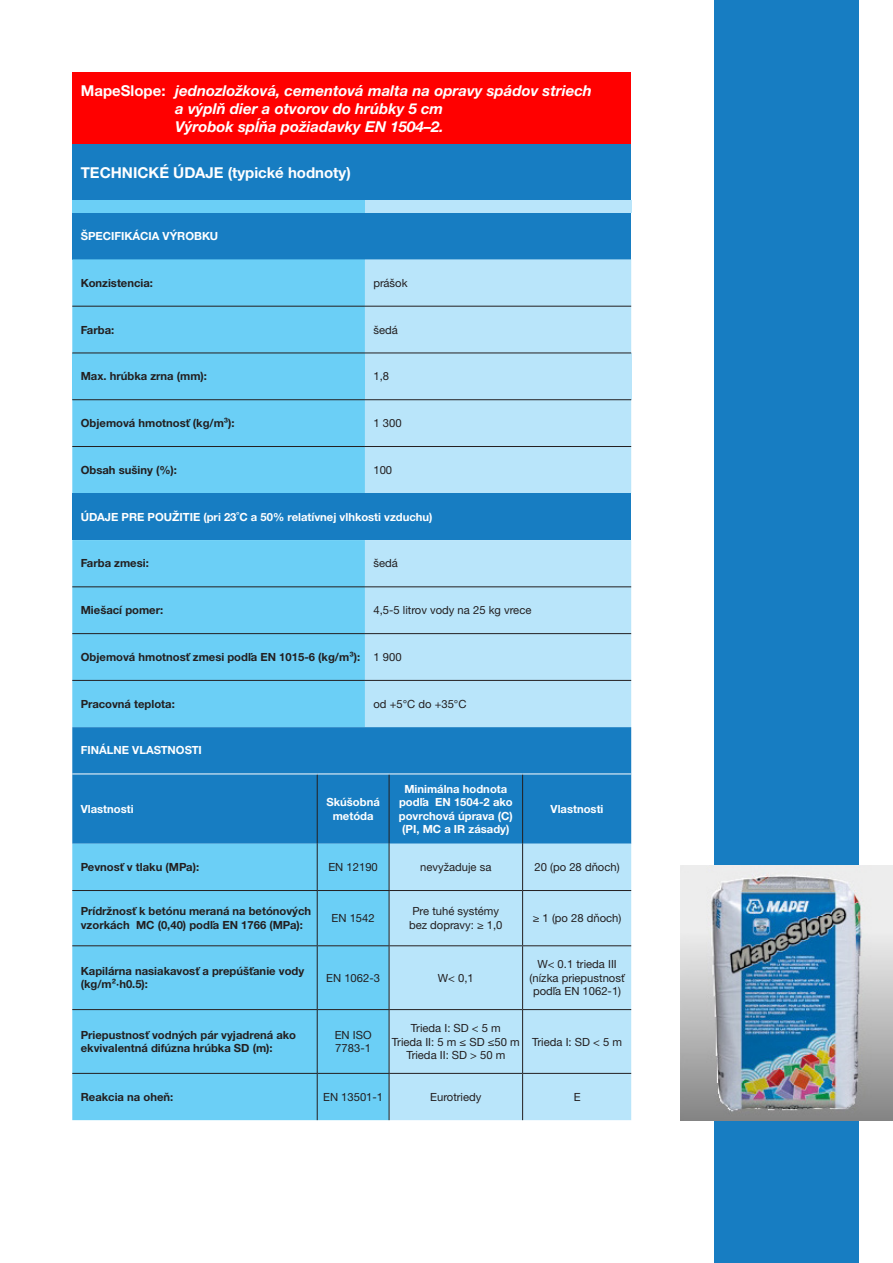
<style>
.page{position:relative;width:893px;height:1263px;background:#fff}
.page>*{position:absolute;margin:0;border:0;box-sizing:border-box;transform-origin:0 0}
.t1{font:italic 700 15px/18px "Helvetica Neue LTW1 G";color:#fff}
.t2{font:700 15px "Helvetica Neue LTW1 G";color:#fff}
.t3{font:700 11.25px/13.5px "Helvetica Neue LTW1 G";color:#231f20}
.t4{font:11.25px/13.5px "Helvetica Neue LTW1 G";color:#231f20;text-align:center}
.t5{font:700 11.25px/13.5px "Helvetica Neue LTW1 G";color:#fff;text-align:center}
.s1{font-style:normal}
</style>
<div class="page">
<div style="left:72px;top:72px;width:559px;height:73px;background:#f00"></div>
<div style="left:72px;top:145px;width:559px;height:55px;background:#177dc2"></div>
<div style="left:72px;top:200px;width:293px;height:13px;background:#6bcff6"></div>
<div style="left:365px;top:200px;width:266px;height:13px;background:#b9e5fa"></div>
<div style="left:72px;top:213px;width:559px;height:46px;background:#177dc2"></div>
<div style="left:72px;top:259px;width:293px;height:468px;background:#6bcff6"></div>
<div style="left:365px;top:259px;width:266px;height:468px;background:#b9e5fa"></div>
<div style="left:72px;top:353px;width:293px;height:47px;background:#6bcff6"></div>
<div style="left:365px;top:353px;width:266px;height:47px;background:#b9e5fa"></div>
<div style="left:72px;top:493px;width:559px;height:47px;background:#177dc2"></div>
<hr style="left:72px;top:306px;width:293px;height:1px;background:#231f20">
<hr style="left:365px;top:306px;width:266px;height:1px;background:#231f20">
<hr style="left:72px;top:353px;width:293px;height:1px;background:#231f20">
<hr style="left:365px;top:353px;width:266px;height:1px;background:#231f20">
<hr style="left:72px;top:399px;width:293px;height:1px;background:#231f20">
<hr style="left:365px;top:399px;width:266px;height:1px;background:#231f20">
<hr style="left:72px;top:446px;width:293px;height:1px;background:#231f20">
<hr style="left:365px;top:446px;width:266px;height:1px;background:#231f20">
<hr style="left:72px;top:586px;width:293px;height:1px;background:#231f20">
<hr style="left:72px;top:633px;width:293px;height:1px;background:#231f20">
<hr style="left:72px;top:680px;width:293px;height:1px;background:#231f20">
<hr style="left:365px;top:586px;width:266px;height:1px;background:#231f20">
<hr style="left:365px;top:633px;width:266px;height:1px;background:#231f20">
<hr style="left:365px;top:680px;width:266px;height:1px;background:#231f20">
<div style="left:72px;top:727px;width:559px;height:117px;background:#177dc2"></div>
<div style="left:72px;top:844px;width:317px;height:276px;background:#6bcff6"></div>
<div style="left:390px;top:844px;width:241px;height:276px;background:#b9e5fa"></div>
<svg style="left:72px;top:946px;width:559px;height:63px;background:#8cd7f6"></svg>
<hr style="left:72px;top:890px;width:245px;height:1px;background:#231f20">
<hr style="left:317px;top:890px;width:72px;height:1px;background:#231f20">
<hr style="left:72px;top:945px;width:245px;height:1px;background:#231f20">
<hr style="left:317px;top:945px;width:72px;height:1px;background:#231f20">
<hr style="left:72px;top:1009px;width:245px;height:1px;background:#231f20">
<hr style="left:317px;top:1009px;width:72px;height:1px;background:#231f20">
<hr style="left:72px;top:1073px;width:245px;height:1px;background:#231f20">
<hr style="left:317px;top:1073px;width:72px;height:1px;background:#231f20">
<hr style="left:389px;top:890px;width:134px;height:1px;background:#231f20">
<hr style="left:523px;top:890px;width:108px;height:1px;background:#231f20">
<hr style="left:389px;top:945px;width:134px;height:1px;background:#231f20">
<hr style="left:523px;top:945px;width:108px;height:1px;background:#231f20">
<hr style="left:389px;top:1009px;width:134px;height:1px;background:#231f20">
<hr style="left:523px;top:1009px;width:108px;height:1px;background:#231f20">
<hr style="left:389px;top:1073px;width:134px;height:1px;background:#231f20">
<hr style="left:523px;top:1073px;width:108px;height:1px;background:#231f20">
<hr style="left:389px;top:844px;width:1px;height:46px;background:#231f20">
<hr style="left:522px;top:844px;width:1px;height:46px;background:#231f20">
<hr style="left:389px;top:891px;width:1px;height:54px;background:#231f20">
<hr style="left:522px;top:891px;width:1px;height:54px;background:#231f20">
<hr style="left:389px;top:946px;width:1px;height:63px;background:#231f20">
<hr style="left:522px;top:946px;width:1px;height:63px;background:#231f20">
<hr style="left:389px;top:1010px;width:1px;height:63px;background:#231f20">
<hr style="left:522px;top:1010px;width:1px;height:63px;background:#231f20">
<hr style="left:389px;top:1074px;width:1px;height:46px;background:#231f20">
<hr style="left:522px;top:1074px;width:1px;height:46px;background:#231f20">
<hr style="left:317px;top:774px;width:1px;height:70px;background:#231f20">
<hr style="left:389px;top:774px;width:1px;height:70px;background:#231f20">
<hr style="left:522px;top:774px;width:1px;height:70px;background:#231f20">
<hr style="left:317px;top:844px;width:1px;height:46px;background:#231f20">
<hr style="left:317px;top:891px;width:1px;height:54px;background:#231f20">
<hr style="left:317px;top:946px;width:1px;height:63px;background:#231f20">
<hr style="left:317px;top:1010px;width:1px;height:63px;background:#231f20">
<hr style="left:317px;top:1074px;width:1px;height:46px;background:#231f20">
<hr style="left:72px;top:773px;width:245px;height:1px;background:#fff">
<hr style="left:317px;top:773px;width:72px;height:1px;background:#fff">
<hr style="left:389px;top:773px;width:134px;height:1px;background:#fff">
<hr style="left:523px;top:773px;width:108px;height:1px;background:#fff">
<div style="left:714px;top:0;width:145px;height:1263px;background:#177dc2"></div>
<img style="left:680px;top:865px;width:213px;height:255px">
<p class="t1" style="left:175px;top:81px;width:418px;text-indent:-94px"><span class="s1">MapeSlope:</span> jednozložková, cementová malta na opravy spádov striech a výplň dier a otvorov do hrúbky 5 cm</p>
<p class="t1" style="left:175px;top:117px;width:270px">Výrobok spĺňa požiadavky EN 1504–2.</p>
<p class="t2" style="left:81px;top:163px;width:271px">TECHNICKÉ ÚDAJE (typické hodnoty)</p>
<p class="t5" style="left:81px;top:229px;width:139px">ŠPECIFIKÁCIA VÝROBKU</p>
<p class="t3" style="left:81px;top:276px;width:74px">Konzistencia:</p>
<p class="t4" style="left:373px;top:276px;width:36px">prášok</p>
<p class="t3" style="left:81px;top:323px;width:35px">Farba:</p>
<p class="t4" style="left:373px;top:323px;width:26px">šedá</p>
<p class="t3" style="left:81px;top:369px;width:128px">Max. hrúbka zrna (mm):</p>
<p class="t4" style="left:373px;top:369px;width:17px">1,8</p>
<p class="t3" style="left:81px;top:416px;width:155px">Objemová hmotnosť (kg/m³):</p>
<p class="t4" style="left:373px;top:416px;width:30px">1 300</p>
<p class="t3" style="left:81px;top:463px;width:98px">Obsah sušiny (%):</p>
<p class="t4" style="left:373px;top:463px;width:20px">100</p>
<p class="t5" style="left:81px;top:510px;width:353px">ÚDAJE PRE POUŽITIE (pri 23˚C a 50% relatívnej vlhkosti vzduchu)</p>
<p class="t3" style="left:81px;top:556px;width:70px">Farba zmesi:</p>
<p class="t4" style="left:373px;top:556px;width:26px">šedá</p>
<p class="t3" style="left:81px;top:603px;width:84px">Miešací pomer:</p>
<p class="t4" style="left:373px;top:603px;width:159px">4,5-5 litrov vody na 25 kg vrece</p>
<p class="t3" style="left:81px;top:650px;width:281px">Objemová hmotnosť zmesi podľa EN 1015-6 (kg/m³):</p>
<p class="t4" style="left:373px;top:650px;width:30px">1 900</p>
<p class="t3" style="left:81px;top:697px;width:95px">Pracovná teplota:</p>
<p class="t4" style="left:373px;top:697px;width:95px">od +5°C do +35°C</p>
<p class="t5" style="left:81px;top:743px;width:123px">FINÁLNE VLASTNOSTI</p>
<p class="t5" style="left:81px;top:802px;width:54px">Vlastnosti</p>
<p class="t5" style="left:326px;top:795px;width:55px">Skúšobná metóda</p>
<p class="t5" style="left:399px;top:782px;width:115px">Minimálna hodnota podľa EN 1504-2 ako povrchová úprava (C) (PI, MC a IR zásady)</p>
<p class="t5" style="left:551px;top:802px;width:54px">Vlastnosti</p>
<p class="t3" style="left:81px;top:860px;width:120px">Pevnosť v tlaku (MPa):</p>
<p class="t4" style="left:328px;top:860px;width:51px">EN 12190</p>
<p class="t4" style="left:420px;top:860px;width:73px">nevyžaduje sa</p>
<p class="t4" style="left:535px;top:860px;width:87px">20 (po 28 dňoch)</p>
<p class="t3" style="left:81px;top:904px;width:232px">Prídržnosť k betónu meraná na betónových vzorkách MC (0,40) podľa EN 1766 (MPa):</p>
<p class="t4" style="left:332px;top:911px;width:45px">EN 1542</p>
<p class="t4" style="left:409px;top:904px;width:95px">Pre tuhé systémy bez dopravy: ≥ 1,0</p>
<p class="t4" style="left:533px;top:911px;width:90px">≥ 1 (po 28 dňoch)</p>
<p class="t3" style="left:81px;top:964px;width:225px">Kapilárna nasiakavosť a prepúšťanie vody (kg/m²·h0.5):</p>
<p class="t4" style="left:326px;top:971px;width:55px">EN 1062-3</p>
<p class="t4" style="left:438px;top:971px;width:37px">W&lt; 0,1</p>
<p class="t4" style="left:530px;top:957px;width:97px">W&lt; 0.1 trieda III (nízka priepustnosť podľa EN 1062-1)</p>
<p class="t3" style="left:81px;top:1028px;width:217px">Priepustnosť vodných pár vyjadrená ako ekvivalentná difúzna hrúbka SD (m):</p>
<p class="t4" style="left:335px;top:1028px;width:38px;text-align:left">EN ISO<br>7783-1</p>
<p class="t4" style="left:392px;top:1021px;width:129px">Trieda I: SD &lt; 5 m<br>Trieda II: 5 m ≤ SD ≤50 m<br>Trieda II: SD &gt; 50 m</p>
<p class="t4" style="left:532px;top:1035px;width:91px">Trieda I: SD &lt; 5 m</p>
<p class="t3" style="left:81px;top:1090px;width:94px">Reakcia na oheň:</p>
<p class="t4" style="left:323px;top:1090px;width:62px">EN 13501-1</p>
<p class="t4" style="left:430px;top:1090px;width:53px">Eurotriedy</p>
<p class="t4" style="left:574px;top:1090px;width:8px">E</p>
</div>
